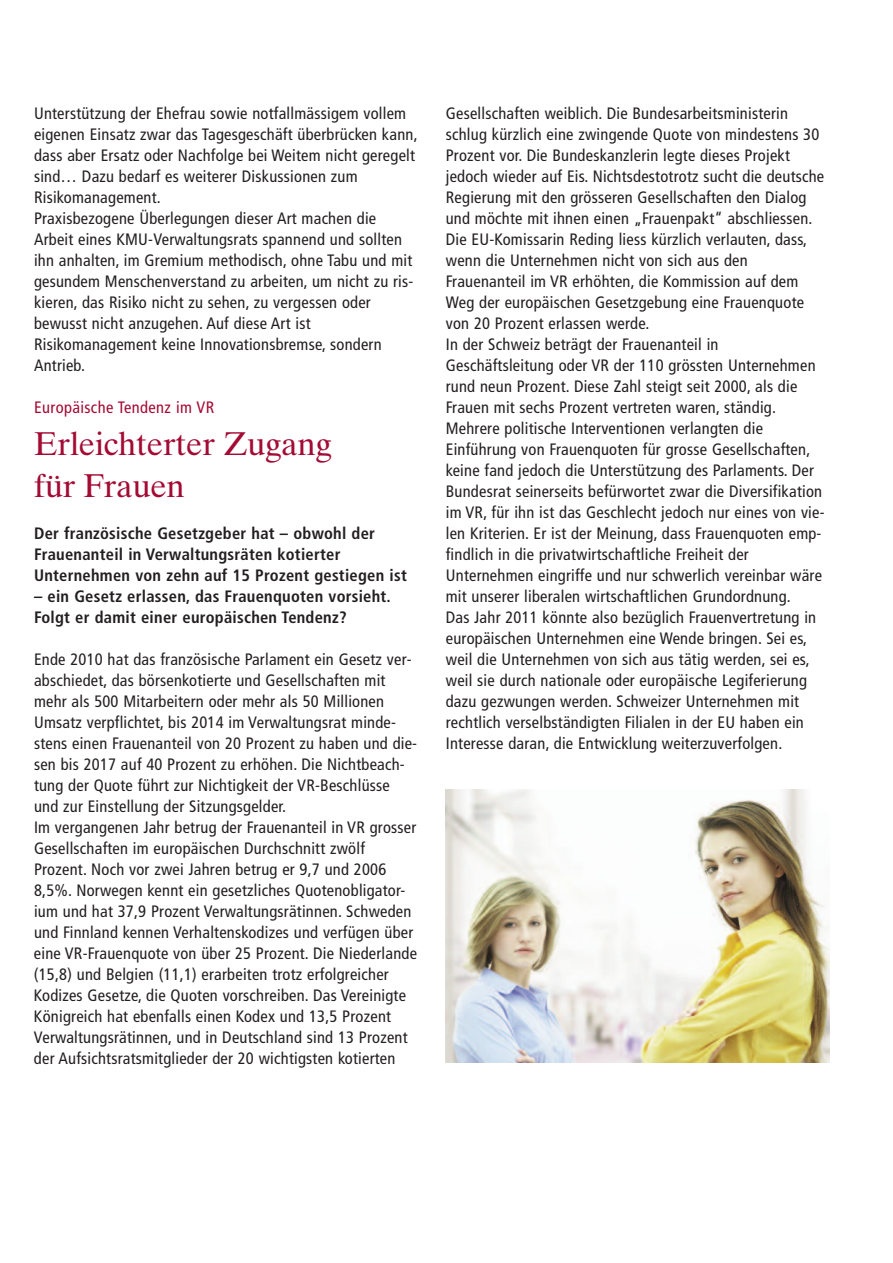
<style>
.page{position:relative;width:893px;height:1263px;background:#fff}
.page>*{position:absolute;margin:0;border:0;box-sizing:border-box;transform-origin:0 0}
.t1{font:33px/42px "Times Ten";letter-spacing:-.01em;color:#a30a34}
.t2{font:condensed 16.5px/21px "Frutiger";letter-spacing:.015em;color:#231f20}
.t3{font:700 condensed 16.5px/21px "Frutiger";letter-spacing:.015em;color:#231f20}
.t4{font:condensed 16.5px "Frutiger";letter-spacing:.025em;color:#a30a34}
</style>
<div class="page">
<img style="left:445px;top:789px;width:384px;height:273px">
<p class="t2" style="left:34px;top:104px;width:385px">Unterstützung der Ehefrau sowie notfallmässigem vollem eigenen Einsatz zwar das Tagesgeschäft überbrücken kann, dass aber Ersatz oder Nachfolge bei Weitem nicht geregelt sind… Dazu bedarf es weiterer Diskussionen zum Risikomanagement.<br>Praxisbezogene Überlegungen dieser Art machen die Arbeit eines KMU-Verwaltungsrats spannend und sollten ihn anhalten, im Gremium methodisch, ohne Tabu und mit gesundem Menschenverstand zu arbeiten, um nicht zu ris&shy;kieren, das Risiko nicht zu sehen, zu vergessen oder bewusst nicht anzugehen. Auf diese Art ist Risikomanagement keine Innovationsbremse, sondern Antrieb.</p>
<p class="t4" style="left:34px;top:400px;width:182px">Europäische Tendenz im VR</p>
<h1 class="t1" style="left:34px;top:426px;width:299px">Erleichterter Zugang für Frauen</h1>
<p class="t3" style="left:34px;top:524px;width:374px">Der französische Gesetzgeber hat – obwohl der<br>Frauenanteil in Verwaltungsräten kotierter<br>Unternehmen von zehn auf 15 Prozent gestiegen ist</p>
<p class="t3" style="left:34px;top:587px;width:358px">– ein Gesetz erlassen, das Frauenquoten vorsieht.<br>Folgt er damit einer europäischen Tendenz?</p>
<p class="t2" style="left:34px;top:650px;width:385px">Ende 2010 hat das französische Parlament ein Gesetz ver&shy;abschiedet, das börsenkotierte und Gesellschaften mit mehr als 500 Mitarbeitern oder mehr als 50 Millionen Umsatz verpflichtet, bis 2014 im Verwaltungsrat minde&shy;stens einen Frauenanteil von 20 Prozent zu haben und die&shy;sen bis 2017 auf 40 Prozent zu erhöhen. Die Nichtbeach&shy;tung der Quote führt zur Nichtigkeit der VR-Beschlüsse und zur Einstellung der Sitzungsgelder.<br>Im vergangenen Jahr betrug der Frauenanteil in VR grosser Gesellschaften im europäischen Durchschnitt zwölf Prozent. Noch vor zwei Jahren betrug er 9,7 und 2006<br>8,5%. Norwegen kennt ein gesetzliches Quotenobligator&shy;ium und hat 37,9 Prozent Verwaltungsrätinnen. Schweden und Finnland kennen Verhaltenskodizes und verfügen über eine VR-Frauenquote von über 25 Prozent. Die Niederlande (15,8) und Belgien (11,1) erarbeiten trotz erfolgreicher Kodizes Gesetze, die Quoten vorschreiben. Das Vereinigte Königreich hat ebenfalls einen Kodex und 13,5 Prozent Verwaltungsrätinnen, und in Deutschland sind 13 Prozent der Aufsichtsratsmitglieder der 20 wichtigsten kotierten</p>
<p class="t2" style="left:446px;top:104px;width:380px">Gesellschaften weiblich. Die Bundesarbeitsministerin schlug kürzlich eine zwingende Quote von mindestens 30<br>Prozent vor. Die Bundeskanzlerin legte dieses Projekt jedoch wieder auf Eis. Nichtsdestotrotz sucht die deutsche Regierung mit den grösseren Gesellschaften den Dialog und möchte mit ihnen einen „Frauenpakt“ abschliessen.<br>Die EU-Komissarin Reding liess kürzlich verlauten, dass, wenn die Unternehmen nicht von sich aus den Frauenanteil im VR erhöhten, die Kommission auf dem Weg der europäischen Gesetzgebung eine Frauenquote von 20 Prozent erlassen werde.<br>In der Schweiz beträgt der Frauenanteil in Geschäftsleitung oder VR der 110 grössten Unternehmen rund neun Prozent. Diese Zahl steigt seit 2000, als die Frauen mit sechs Prozent vertreten waren, ständig.<br>Mehrere politische Interventionen verlangten die Einführung von Frauenquoten für grosse Gesellschaften, keine fand jedoch die Unterstützung des Parlaments. Der Bundesrat seinerseits befürwortet zwar die Diversifikation im VR, für ihn ist das Geschlecht jedoch nur eines von vie&shy;len Kriterien. Er ist der Meinung, dass Frauenquoten emp&shy;findlich in die privatwirtschaftliche Freiheit der Unternehmen eingriffe und nur schwerlich vereinbar wäre mit unserer liberalen wirtschaftlichen Grundordnung.<br>Das Jahr 2011 könnte also bezüglich Frauenvertretung in europäischen Unternehmen eine Wende bringen. Sei es, weil die Unternehmen von sich aus tätig werden, sei es, weil sie durch nationale oder europäische Legiferierung dazu gezwungen werden. Schweizer Unternehmen mit rechtlich verselbständigten Filialen in der EU haben ein Interesse daran, die Entwicklung weiterzuverfolgen.</p>
</div>
